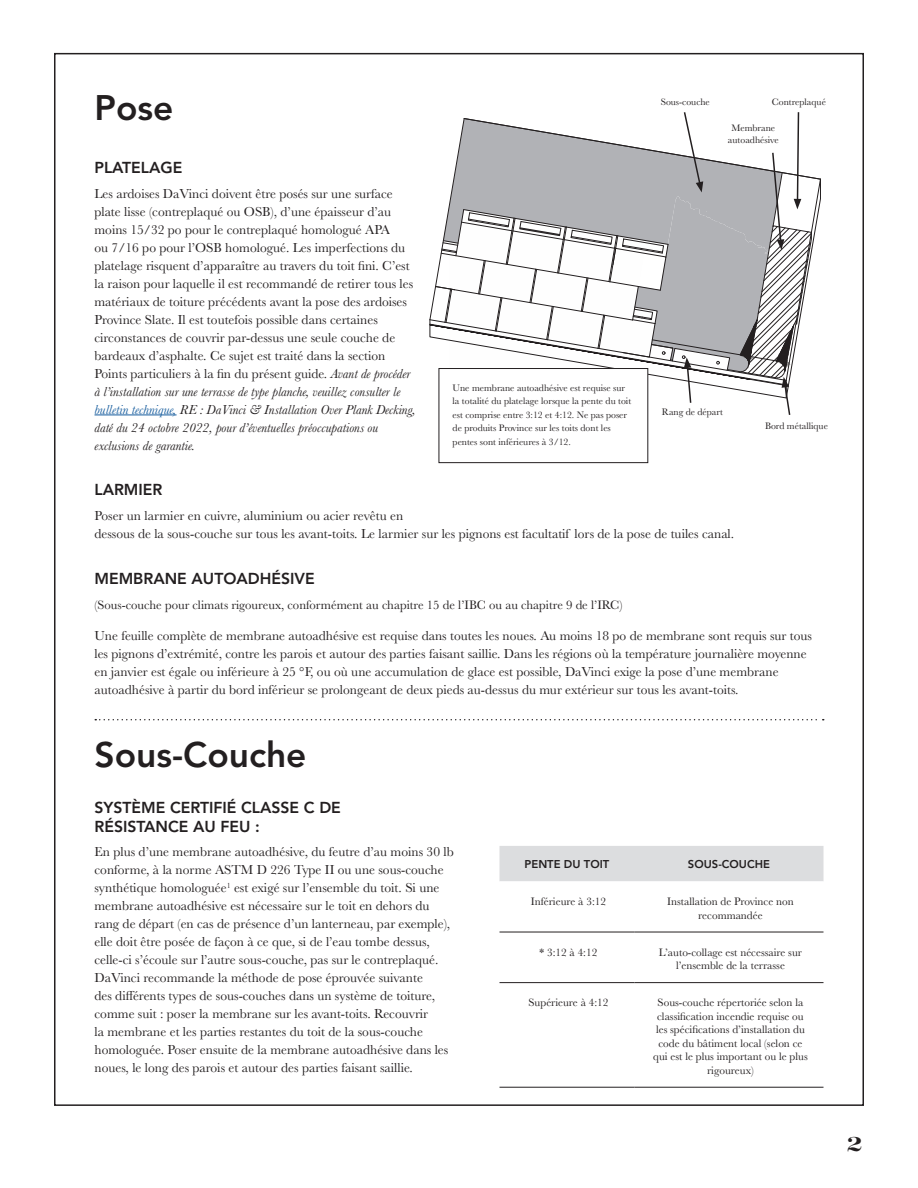
<style>
.page{position:relative;width:918px;height:1188px;background:#fff}
.page>*{position:absolute;margin:0;border:0;box-sizing:border-box;transform-origin:0 0}
.t1{font:800 35.25px "Avenir LT Std";color:#231f20}
.t2{font:30px "Engravers LH Bold Face";color:#231f20}
.t3{font:800 15.75px/18.9px "Avenir LT Std";color:#231f20}
.t4{font:13.5px/18px "Baskerville";color:#231f20}
.t5{font:12.75px "Baskerville";color:#231f20}
.t6{font:11.25px/13.5px "Baskerville";color:#231f20;text-align:center}
.t7{font:800 11.25px "Avenir LT Std";color:#231f20}
.t8{font:9.75px/13.5px "Baskerville";color:#231f20;text-align:center}
.s1{font-style:italic}
.s2{font-style:italic;color:#175d9e}
</style>
<div class="page">
<svg style="left:429px;top:112px;width:392px;height:305px"></svg>
<hr style="left:95px;top:415px;width:82px;height:1px;background:#175d9e">
<svg style="left:95px;top:719px;width:729px;height:1px"></svg>
<div style="left:439px;top:369px;width:209px;height:94px;background:#fff"></div>
<div style="left:439px;top:368px;width:209px;height:95px;border:1px solid #231f20"></div>
<div style="left:500px;top:846px;width:324px;height:35px;background:#dcdddf"></div>
<svg style="left:500px;top:931px;width:324px;height:156px"></svg>
<hr style="left:500px;top:932px;width:135px;height:1px;background:#231f20">
<hr style="left:635px;top:932px;width:189px;height:1px;background:#231f20">
<hr style="left:500px;top:982px;width:135px;height:1px;background:#231f20">
<hr style="left:635px;top:982px;width:189px;height:1px;background:#231f20">
<hr style="left:500px;top:1087px;width:135px;height:1px;background:#231f20">
<hr style="left:635px;top:1087px;width:189px;height:1px;background:#231f20">
<h1 class="t1" style="left:95px;top:88px;width:80px">Pose</h1>
<p class="t8" style="left:661px;top:96px;width:51px">Sous-couche</p>
<p class="t8" style="left:772px;top:96px;width:56px">Contreplaqué</p>
<p class="t8" style="left:728px;top:123px;width:52px;line-height:12px">Membrane autoadhésive</p>
<p class="t3" style="left:94px;top:158px;width:89px">PLATELAGE</p>
<p class="t4" style="left:94px;top:186px;width:323px">Les ardoises DaVinci doivent être posés sur une surface plate lisse (contreplaqué ou OSB), d’une épaisseur d’au moins 15/32 po pour le contreplaqué homologué APA<br>ou 7/16 po pour l’OSB homologué. Les imperfections du platelage risquent d’apparaître au travers du toit fini. C’est la raison pour laquelle il est recommandé de retirer tous les matériaux de toiture précédents avant la pose des ardoises Province Slate. Il est toutefois possible dans certaines circonstances de couvrir par-dessus une seule couche de bardeaux d’asphalte. Ce sujet est traité dans la section Points particuliers à la fin du présent guide. <span class="s1">Avant de procéder à l’installation sur une terrasse de type planche, veuillez consulter le </span><span class="s2">bulletin technique,</span> <span class="s1">RE : DaVinci &amp; Installation Over Plank Decking, daté du 24 octobre 2022, pour d’éventuelles préoccupations ou exclusions de garantie.</span></p>
<p class="t3" style="left:95px;top:481px;width:69px">LARMIER</p>
<p class="t4" style="left:95px;top:508px;width:641px">Poser un larmier en cuivre, aluminium ou acier revêtu en<br>dessous de la sous-couche sur tous les avant-toits. Le larmier sur les pignons est facultatif lors de la pose de tuiles canal.</p>
<p class="t3" style="left:95px;top:569px;width:222px">MEMBRANE AUTOADHÉSIVE</p>
<p class="t5" style="left:95px;top:600px;width:529px">(Sous-couche pour climats rigoureux, conformément au chapitre 15 de l’IBC ou au chapitre 9 de l’IRC)</p>
<p class="t4" style="left:95px;top:628px;width:719px">Une feuille complète de membrane autoadhésive est requise dans toutes les noues. Au moins 18 po de membrane sont requis sur tous les pignons d’extrémité, contre les parois et autour des parties faisant saillie. Dans les régions où la température journalière moyenne en janvier est égale ou inférieure à 25 °F, ou où une accumulation de glace est possible, DaVinci exige la pose d’une membrane autoadhésive à partir du bord inférieur se prolongeant de deux pieds au-dessus du mur extérieur sur tous les avant-toits.</p>
<p class="t8" style="left:453px;top:382px;width:180px;text-align:left">Une membrane autoadhésive est requise sur la totalité du platelage lorsque la pente du toit est comprise entre 3:12 et 4:12. Ne pas poser de produits Province sur les toits dont les pentes sont inférieures à 3/12.</p>
<p class="t8" style="left:662px;top:406px;width:63px">Rang de départ</p>
<p class="t8" style="left:765px;top:420px;width:64px">Bord métallique</p>
<h1 class="t1" style="left:94px;top:735px;width:214px">Sous-Couche</h1>
<p class="t3" style="left:94px;top:798px;width:248px">SYSTÈME CERTIFIÉ CLASSE C DE<br>RÉSISTANCE AU FEU :</p>
<p class="t4" style="left:94px;top:844px;width:361px">En plus d’une membrane autoadhésive, du feutre d’au moins 30 lb conforme, à la norme ASTM D 226 Type II ou une sous-couche synthétique homologuée<sup>1</sup> est exigé sur l’ensemble du toit. Si une membrane autoadhésive est nécessaire sur le toit en dehors du rang de départ (en cas de présence d’un lanterneau, par exemple), elle doit être posée de façon à ce que, si de l’eau tombe dessus, celle-ci s’écoule sur l’autre sous-couche, pas sur le contreplaqué.<br>DaVinci recommande la méthode de pose éprouvée suivante<br>des différents types de sous-couches dans un système de toiture, comme suit : poser la membrane sur les avant-toits. Recouvrir<br>la membrane et les parties restantes du toit de la sous-couche homologuée. Poser ensuite de la membrane autoadhésive dans les noues, le long des parois et autour des parties faisant saillie.</p>
<p class="t7" style="left:525px;top:858px;width:86px">PENTE DU TOIT</p>
<p class="t7" style="left:688px;top:858px;width:84px">SOUS-COUCHE</p>
<p class="t6" style="left:531px;top:896px;width:77px">Inférieure à 3:12</p>
<p class="t6" style="left:667px;top:896px;width:128px">Installation de Province non recommandée</p>
<p class="t6" style="left:540px;top:946px;width:59px">* 3:12 à 4:12</p>
<p class="t6" style="left:659px;top:946px;width:145px">L’auto-collage est nécessaire sur l’ensemble de la terrasse</p>
<p class="t6" style="left:529px;top:997px;width:81px">Supérieure à 4:12</p>
<p class="t6" style="left:653px;top:997px;width:156px">Sous-couche répertoriée selon la classification incendie requise ou les spécifications d’installation du code du bâtiment local (selon ce qui est le plus important ou le plus rigoureux)</p>
<h2 class="t2" style="left:846px;top:1123px;width:20px">2</h2>
</div>
